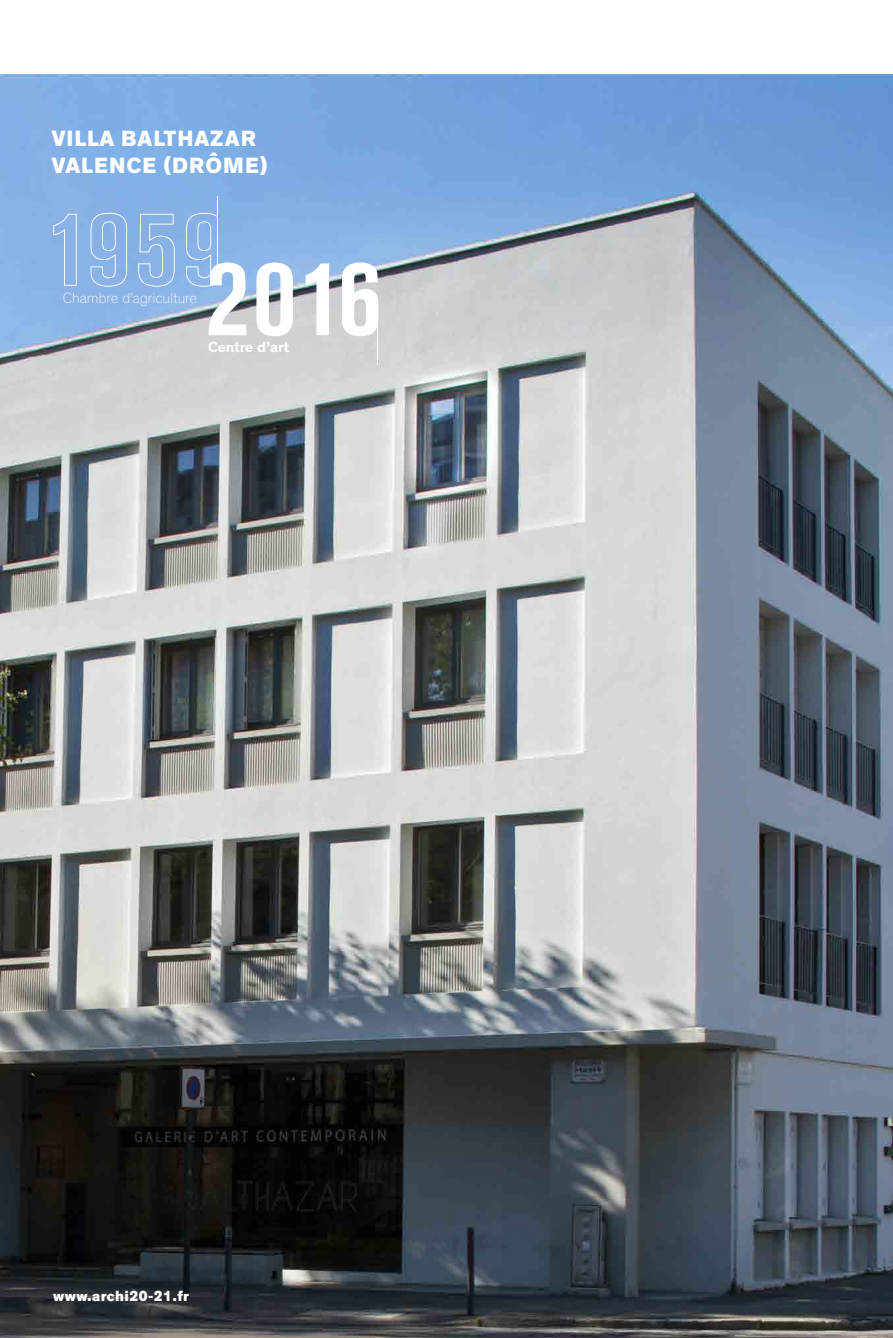
<style>
.page{position:relative;width:893px;height:1338px;background:#fff}
.page>*{position:absolute;margin:0;border:0;box-sizing:border-box;transform-origin:0 0}
.t1{font:800 22.5px/27px "Theinhardt";letter-spacing:.045em;color:#fff}
.t2{font:100 14.92px "Theinhardt";color:#fff}
.t3{font:800 14.92px "Theinhardt";letter-spacing:.03em;color:#fff}
.t4{font:700 14.92px "Theinhardt";color:#fff}
</style>
<div class="page">
<img style="left:0;top:74px;width:893px;height:1263px">
<svg style="left:53px;top:214px;width:24px;height:72px;background:#94b9e8"></svg>
<svg style="left:91px;top:213px;width:36px;height:74px;background:#94b9e7"></svg>
<svg style="left:138px;top:214px;width:37px;height:73px;background:#94b9e7"></svg>
<hr style="left:217px;top:197px;width:1px;height:88px;background:#fff">
<hr style="left:378px;top:306px;width:1px;height:59px;background:#fff">
<svg style="left:186px;top:213px;width:60px;height:122px"></svg>
<svg style="left:256px;top:262px;width:37px;height:74px"></svg>
<svg style="left:306px;top:263px;width:23px;height:72px"></svg>
<svg style="left:342px;top:262px;width:36px;height:74px"></svg>
<p class="t1" style="left:52px;top:125px;width:218px">VILLA BALTHAZAR<br>VALENCE (DRÔME)</p>
<p class="t2" style="left:63px;top:289px;width:136px">Chambre d’agriculture</p>
<p class="t4" style="left:208px;top:338px;width:83px">Centre d’art</p>
<p class="t3" style="left:53px;top:1286px;width:138px">www.archi20-21.fr</p>
</div>
